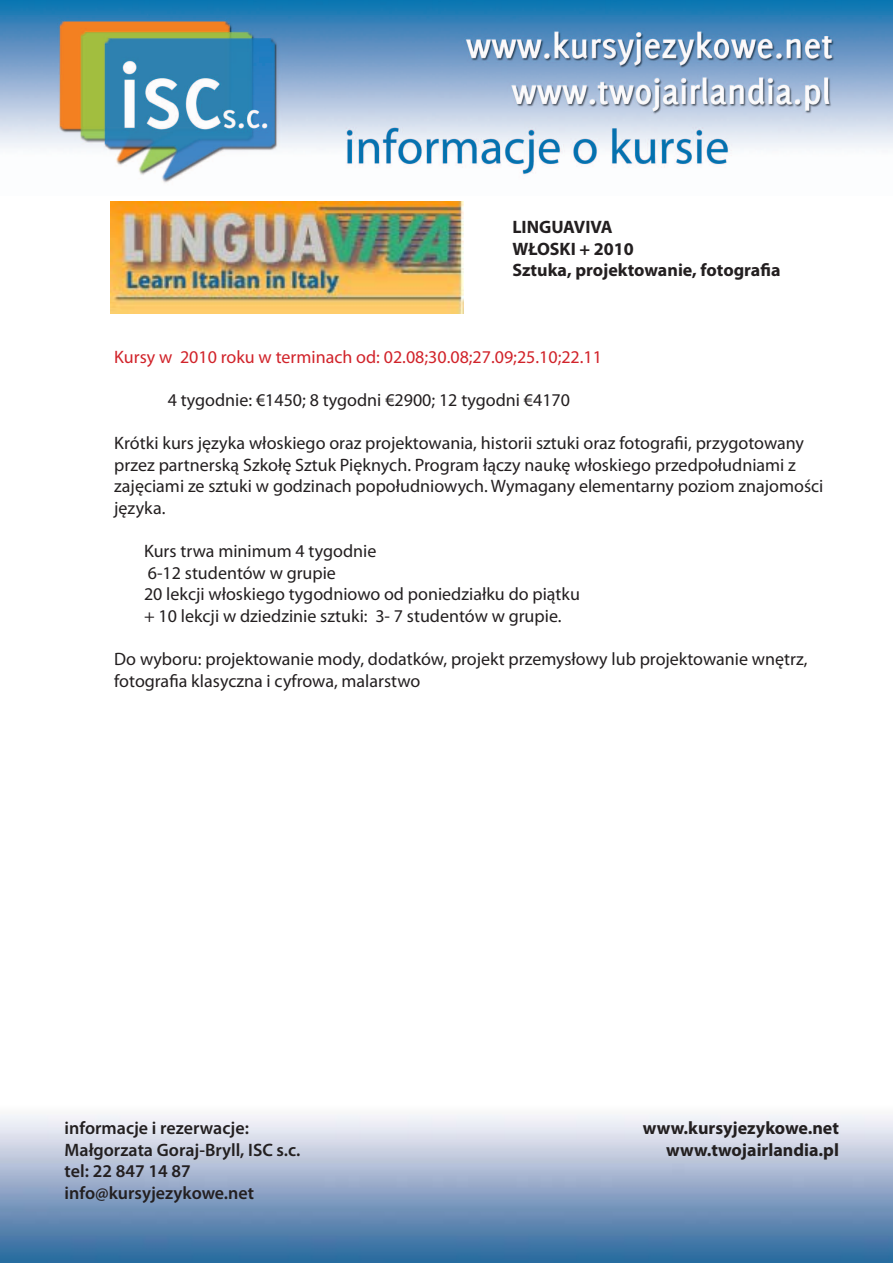
<style>
.page{position:relative;width:893px;height:1263px;background:#fff}
.page>*{position:absolute;margin:0;border:0;box-sizing:border-box;transform-origin:0 0}
.t1{font:18px/21.6px "Myriad Pro";color:#231f20}
.t2{font:700 18px/21.6px "Myriad Pro";color:#231f20}
.t3{font:600 18px/21.6px "Myriad Pro";color:#231f20}
.t4{font:18px "Myriad Pro";color:#d1232a}
</style>
<div class="page">
<img style="left:0;top:1115px;width:892px;height:148px">
<img style="left:0;top:0;width:892px;height:183px">
<img style="left:111px;top:202px;width:352px;height:111px">
<p class="t2" style="left:512px;top:216px;width:270px">LINGUAVIVA<br>WŁOSKI + 2010<br>Sztuka, projektowanie, fotografia</p>
<p class="t4" style="left:114px;top:346px;width:489px">Kursy w 2010 roku w terminach od: 02.08;30.08;27.09;25.10;22.11</p>
<p class="t1" style="left:168px;top:389px;width:404px">4 tygodnie: €1450; 8 tygodni €2900; 12 tygodni €4170</p>
<p class="t1" style="left:114px;top:432px;width:711px">Krótki kurs języka włoskiego oraz projektowania, historii sztuki oraz fotografii, przygotowany przez partnerską Szkołę Sztuk Pięknych. Program łączy naukę włoskiego przedpołudniami z zajęciami ze sztuki w godzinach popołudniowych. Wymagany elementarny poziom znajomości języka.</p>
<p class="t1" style="left:144px;top:540px;width:437px">Kurs trwa minimum 4 tygodnie<br>6-12 studentów w grupie<br>20 lekcji włoskiego tygodniowo od poniedziałku do piątku + 10 lekcji w dziedzinie sztuki: 3- 7 studentów w grupie.</p>
<p class="t1" style="left:114px;top:648px;width:695px">Do wyboru: projektowanie mody, dodatków, projekt przemysłowy lub projektowanie wnętrz, fotografia klasyczna i cyfrowa, malarstwo</p>
<p class="t3" style="left:65px;top:1117px;width:237px">informacje i rezerwacje:<br>Małgorzata Goraj-Bryll, ISC s.c. tel: 22 847 14 87 info@kursyjezykowe.net</p>
<p class="t2" style="left:643px;top:1116px;width:198px;text-align:right">www.kursyjezykowe.net www.twojairlandia.pl</p>
</div>
